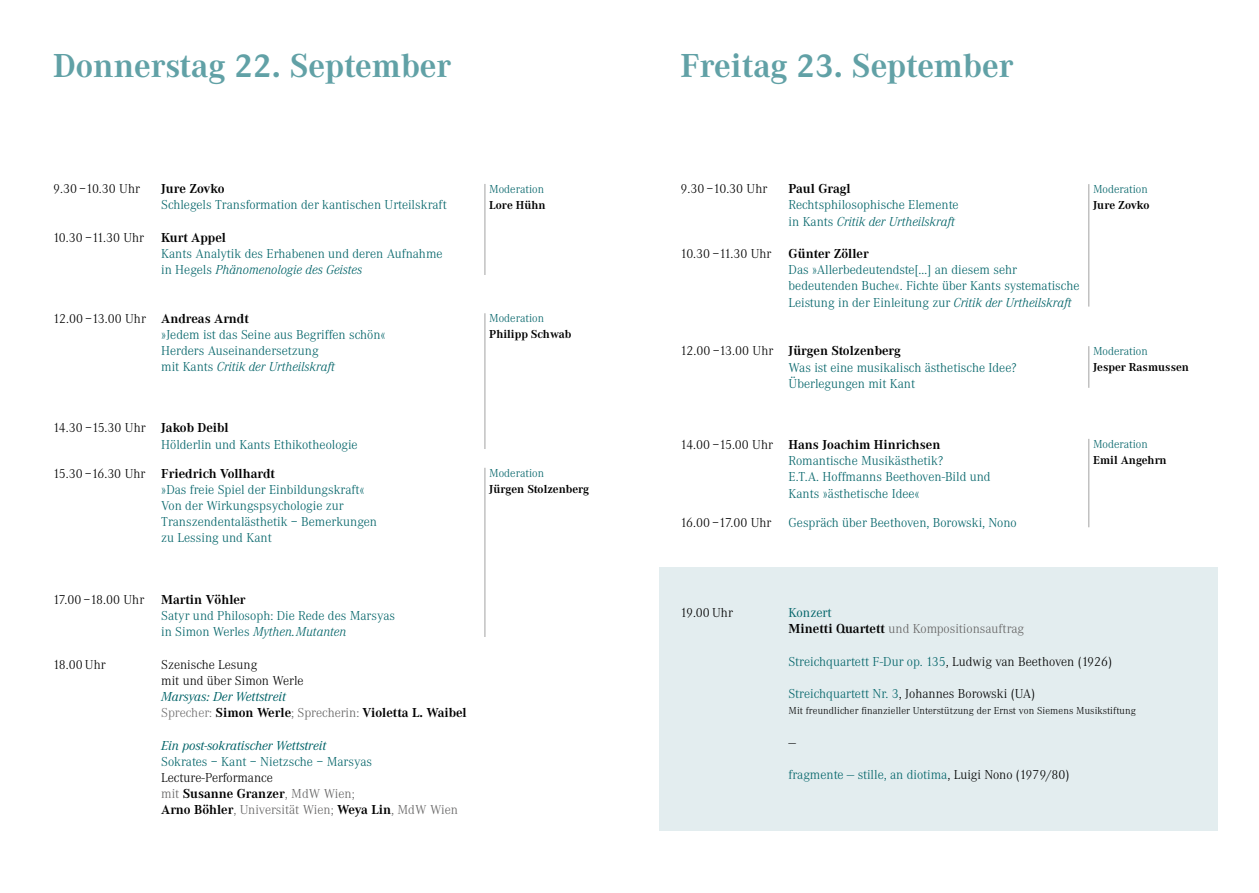
<style>
.page{position:relative;width:1259px;height:893px;background:#fff}
.page>*{position:absolute;margin:0;border:0;box-sizing:border-box;transform-origin:0 0}
.t1{font:700 34.5px "Corporate A";color:#61a1a6}
.t2{font:300 13.5px/16.2px "Corporate A";color:#006368}
.t3{font:300 13.5px/16.2px "Corporate A";color:#000}
.t4{font:300 13.5px/16.2px "Corporate A";color:#646363}
.t5{font:700 13.5px/16.2px "Corporate A";color:#000}
.t6{font:italic 13.5px "Corporate A";color:#006368}
.t7{font:700 12px "Corporate A";color:#000}
.t8{font:300 12px "Corporate A";color:#006368}
.t9{font:300 10.5px "Corporate A";letter-spacing:.01em;color:#000}
.s1{font-style:italic}
.s2{color:#000}
.s3{font-weight:700;color:#000}
.s4{font-weight:400;font-style:italic;color:#006368}
.s5{font-weight:300;color:#706f6f}
.s6{font-weight:300;color:#646363}
.s7{font-weight:400;color:#006368}
.s8{color:#006368}
</style>
<div class="page">
<div style="left:659px;top:567px;width:558px;height:264px;background:#e3edef"></div>
<hr style="left:484px;top:184px;width:1px;height:91px;background:#000">
<hr style="left:484px;top:313px;width:1px;height:136px;background:#000">
<hr style="left:484px;top:468px;width:1px;height:169px;background:#000">
<hr style="left:1088px;top:184px;width:1px;height:123px;background:#000">
<hr style="left:1088px;top:346px;width:1px;height:42px;background:#000">
<hr style="left:1088px;top:439px;width:1px;height:88px;background:#000">
<h1 class="t1" style="left:53px;top:46px;width:399px">Donnerstag 22. September</h1>
<p class="t3" style="left:53px;top:181px;width:88px">9.30 –10.30 Uhr</p>
<p class="t5" style="left:161px;top:181px;width:65px">Jure Zovko</p>
<p class="t2" style="left:161px;top:197px;width:287px">Schlegels Transformation der kantischen Urteilskraft</p>
<p class="t3" style="left:53px;top:229px;width:92px">10.30 –11.30 Uhr</p>
<p class="t5" style="left:161px;top:229px;width:66px">Kurt Appel</p>
<p class="t2" style="left:161px;top:245px;width:283px">Kants Analytik des Erhabenen und deren Aufnahme in Hegels <span class="s1">Phänomenologie des Geistes</span></p>
<p class="t2" style="left:161px;top:310px;width:226px;text-indent:-108px"><span class="s2">12.00 –13.00 Uhr</span> <span class="s3">Andreas Arndt<br></span>»Jedem ist das Seine aus Begriffen schön« Herders Auseinandersetzung<br>mit Kants <span class="s1">Critik der Urtheilskraft</span></p>
<p class="t2" style="left:161px;top:420px;width:198px;text-indent:-108px"><span class="s2">14.30 –15.30 Uhr</span> <span class="s3">Jakob Deibl<br></span>Hölderlin und Kants Ethikotheologie</p>
<p class="t2" style="left:161px;top:465px;width:217px;text-indent:-108px"><span class="s2">15.30 –16.30 Uhr</span> <span class="s3">Friedrich Vollhardt<br></span>»Das freie Spiel der Einbildungskraft« Von der Wirkungspsychologie zur Transzendentalästhetik – Bemerkungen zu Lessing und Kant</p>
<p class="t3" style="left:53px;top:592px;width:93px">17.00 –18.00 Uhr</p>
<p class="t5" style="left:161px;top:591px;width:86px">Martin Vöhler</p>
<p class="t2" style="left:161px;top:608px;width:235px">Satyr und Philosoph: Die Rede des Marsyas in Simon Werles <span class="s1">Mythen.Mutanten</span></p>
<p class="t3" style="left:53px;top:656px;width:54px">18.00 Uhr</p>
<p class="t3" style="left:161px;top:656px;width:144px">Szenische Lesung<br>mit und über Simon Werle</p>
<p class="t5" style="left:161px;top:689px;width:307px"><span class="s4">Marsyas: Der Wettstreit<br></span><span class="s5">Sprecher:</span> Simon Werle<span class="s6">; Sprecherin:</span> Violetta L. Waibel</p>
<p class="t6" style="left:161px;top:737px;width:166px">Ein post-sokratischer Wettstreit</p>
<p class="t2" style="left:161px;top:754px;width:212px">Sokrates – Kant – Nietzsche – Marsyas</p>
<p class="t4" style="left:161px;top:770px;width:298px"><span class="s2">Lecture-Performance<br></span>mit <span class="s3">Susanne Granzer</span>, MdW Wien;<br><span class="s3">Arno Böhler</span>, Universität Wien; <span class="s3">Weya Lin</span>, MdW Wien</p>
<p class="t8" style="left:489px;top:182px;width:56px">Moderation</p>
<p class="t7" style="left:489px;top:198px;width:58px">Lore Hühn</p>
<p class="t8" style="left:489px;top:312px;width:56px">Moderation</p>
<p class="t7" style="left:489px;top:328px;width:83px">Philipp Schwab</p>
<p class="t8" style="left:489px;top:466px;width:56px">Moderation</p>
<p class="t7" style="left:489px;top:482px;width:101px">Jürgen Stolzenberg</p>
<h1 class="t1" style="left:680px;top:47px;width:334px">Freitag 23. September</h1>
<p class="t3" style="left:680px;top:181px;width:88px">9.30 –10.30 Uhr</p>
<p class="t5" style="left:788px;top:181px;width:63px">Paul Gragl</p>
<p class="t2" style="left:788px;top:197px;width:171px">Rechtsphilosophische Elemente in Kants <span class="s1">Critik der Urtheilskraft</span></p>
<p class="t3" style="left:680px;top:246px;width:92px">10.30 –11.30 Uhr</p>
<p class="t5" style="left:788px;top:246px;width:82px">Günter Zöller</p>
<p class="t2" style="left:788px;top:262px;width:292px">Das »Allerbedeutendste[…] an diesem sehr bedeutenden Buche«. Fichte über Kants systematische<br>Leistung in der Einleitung zur <span class="s1">Critik der Urtheilskraft</span></p>
<p class="t2" style="left:788px;top:343px;width:229px;text-indent:-108px"><span class="s2">12.00 –13.00 Uhr</span> <span class="s3">Jürgen Stolzenberg<br></span>Was ist eine musikalisch ästhetische Idee?<br>Überlegungen mit Kant</p>
<p class="t8" style="left:1093px;top:182px;width:56px">Moderation</p>
<p class="t7" style="left:1093px;top:198px;width:58px">Jure Zovko</p>
<p class="t8" style="left:1093px;top:344px;width:56px">Moderation</p>
<p class="t7" style="left:1093px;top:360px;width:97px">Jesper Rasmussen</p>
<p class="t2" style="left:788px;top:437px;width:204px;text-indent:-108px"><span class="s2">14.00 –15.00 Uhr</span> <span class="s3">Hans Joachim Hinrichsen </span>Romantische Musikästhetik?<br>E.T.A. Hoffmanns Beethoven-Bild und Kants »ästhetische Idee«</p>
<p class="t3" style="left:680px;top:514px;width:92px">16.00 –17.00 Uhr</p>
<p class="t2" style="left:788px;top:514px;width:230px">Gespräch über Beethoven, Borowski, Nono</p>
<p class="t8" style="left:1093px;top:437px;width:56px">Moderation</p>
<p class="t7" style="left:1093px;top:453px;width:75px">Emil Angehrn</p>
<p class="t3" style="left:680px;top:605px;width:54px">19.00 Uhr</p>
<p class="t4" style="left:788px;top:605px;width:237px"><span class="s7">Konzert<br></span><span class="s3">Minetti Quartett</span> und Kompositionsauftrag</p>
<p class="t2" style="left:788px;top:653px;width:325px">Streichquartett F-Dur op. 135<span class="s2">, Ludwig van Beethoven (1926)</span></p>
<p class="t3" style="left:788px;top:686px;width:248px"><span class="s8">Streichquartett Nr. 3</span>, Johannes Borowski (UA)</p>
<p class="t9" style="left:788px;top:705px;width:349px">Mit freundlicher finanzieller Unterstützung der Ernst von Siemens Musikstiftung</p>
<p class="t3" style="left:788px;top:734px;width:9px">—</p>
<p class="t2" style="left:788px;top:767px;width:282px">fragmente — stille, an diotima<span class="s2">, Luigi Nono (1979/80)</span></p>
</div>
